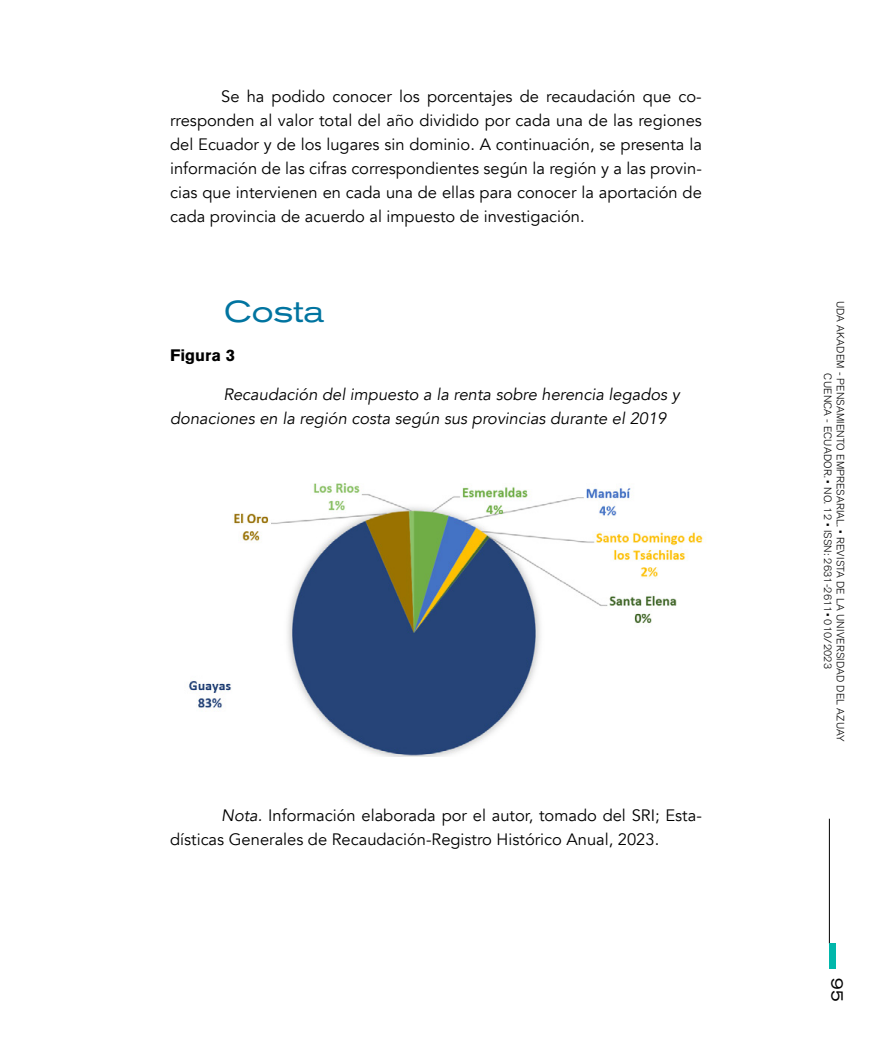
<style>
.page{position:relative;width:872px;height:1042px;background:#fff}
.page>*{position:absolute;margin:0;border:0;box-sizing:border-box;transform-origin:0 0}
.t1{font:expanded 30px "Akzidenz Grotesk BQ";color:#0174a0}
.t2{font:16.5px/24px "Avenir";color:#000;text-align:justify}
.t3{font:italic 16.5px/24px "Avenir";color:#000}
.t4{font:700 16.5px "Akzidenz Grotesk BQ";color:#000}
.t5{font:expanded 16.5px "Akzidenz Grotesk BQ";color:#000}
.t6{font:300 10.5px/12.6px "Akzidenz Grotesk BQ";letter-spacing:.02em;color:#000;text-align:center}
.s1{font-style:italic}
</style>
<div class="page">
<hr style="left:829px;top:819px;width:1px;height:124px;background:#000">
<div style="left:829px;top:943px;width:6px;height:25px;background:#01b7ab"></div>
<img style="left:189px;top:483px;width:514px;height:273px">
<p class="t2" style="left:170px;top:84px;width:533px;text-indent:51px">Se ha podido conocer los porcentajes de recaudación que co&shy;rresponden al valor total del año dividido por cada una de las regiones del Ecuador y de los lugares sin dominio. A continuación, se presenta la información de las cifras correspondientes según la región y a las provin&shy;cias que intervienen en cada una de ellas para conocer la aportación de cada provincia de acuerdo al impuesto de investigación.</p>
<h1 class="t1" style="left:224px;top:294px;width:102px">Costa</h1>
<p class="t4" style="left:170px;top:346px;width:66px">Figura 3</p>
<p class="t3" style="left:170px;top:383px;width:511px;text-indent:53px">Recaudación del impuesto a la renta sobre herencia legados y donaciones en la región costa según sus provincias durante el 2019</p>
<p class="t2" style="left:170px;top:803px;width:533px;text-indent:51px"><span class="s1">Nota.</span> Información elaborada por el autor, tomado del SRI; Esta&shy;dísticas Generales de Recaudación-Registro Histórico Anual, 2023.</p>
<p class="t6" style="left:846px;top:300px;width:442px;rotate:90deg">UDA AKADEM - PENSAMIENTO EMPRESARIAL. • REVISTA DE LA UNIVERSIDAD DEL AZUAY<br>CUENCA - ECUADOR. • NO. 12 • ISSN: 2631-2611• 010/2023</p>
<p class="t5" style="left:847px;top:978px;width:25px;rotate:90deg">95</p>
</div>
